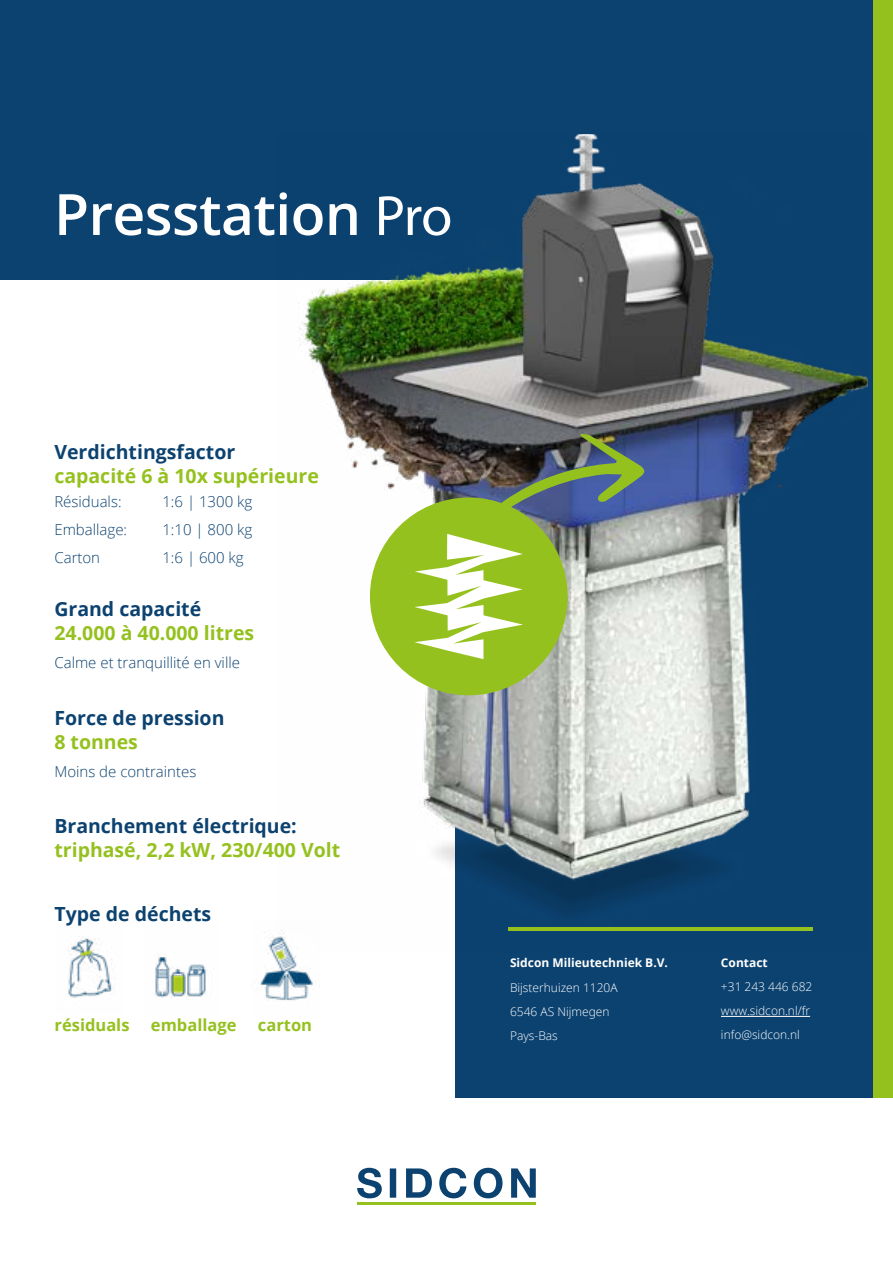
<style>
.page{position:relative;width:893px;height:1263px;background:#fff}
.page>*{position:absolute;margin:0;border:0;box-sizing:border-box;transform-origin:0 0}
.t1{font:600 57px "Open Sans";letter-spacing:-.01em;color:#fff}
.t2{font:700 19.5px "Open Sans";color:#0c4270}
.t3{font:700 19.5px "Open Sans";color:#95c11f}
.t4{font:700 16.5px "Open Sans";color:#95c11f}
.t5{font:300 15px "Open Sans";color:#0c4270}
.t6{font:300 12px/24px "Open Sans";color:#fff}
.t7{font:700 12px "Open Sans";color:#fff}
.s1{font-family:"Myriad Pro";font-weight:400}
</style>
<div class="page">
<div style="left:455px;top:135px;width:438px;height:962px;background:#0c4270"></div>
<div style="left:0;top:0;width:893px;height:280px;background:#0c4270"></div>
<div style="left:873px;top:0;width:20px;height:1097px;background:#95c11f"></div>
<img style="left:298px;top:135px;width:569px;height:796px">
<img style="left:256px;top:920px;width:64px;height:81px">
<img style="left:155px;top:953px;width:51px;height:46px">
<img style="left:67px;top:938px;width:47px;height:60px">
<div style="left:370px;top:497px;width:198px;height:198px;background:#95c11f;border-radius:50%"></div>
<svg style="left:414px;top:434px;width:232px;height:225px"></svg>
<hr style="left:721px;top:1016px;width:89px;height:1px;background:#fff">
<hr style="left:509px;top:928px;width:304px;height:3px;background:#95c11f">
<hr style="left:357px;top:1202px;width:178px;height:3px;background:#95c11f">
<svg style="left:357px;top:1168px;width:179px;height:30px"></svg>
<h1 class="t1" style="left:54px;top:175px;width:400px">Presstation <span class="s1">Pro</span></h1>
<h2 class="t2" style="left:54px;top:438px;width:182px">Verdichtingsfactor</h2>
<h2 class="t3" style="left:54px;top:462px;width:266px">capacité 6 à 10x supérieure</h2>
<p class="t5" style="left:54px;top:491px;width:69px">Résiduals:</p>
<p class="t5" style="left:162px;top:491px;width:91px">1:6 | 1300 kg</p>
<p class="t5" style="left:54px;top:519px;width:74px">Emballage:</p>
<p class="t5" style="left:162px;top:519px;width:91px">1:10 | 800 kg</p>
<p class="t5" style="left:54px;top:548px;width:47px">Carton</p>
<p class="t5" style="left:162px;top:548px;width:83px">1:6 | 600 kg</p>
<h2 class="t2" style="left:54px;top:595px;width:148px">Grand capacité</h2>
<h2 class="t3" style="left:54px;top:619px;width:201px">24.000 à 40.000 litres</h2>
<p class="t5" style="left:54px;top:652px;width:187px">Calme et tranquillité en ville</p>
<h2 class="t2" style="left:54px;top:704px;width:172px">Force de pression</h2>
<h2 class="t3" style="left:54px;top:728px;width:85px">8 tonnes</h2>
<p class="t5" style="left:54px;top:761px;width:143px">Moins de contraintes</p>
<h2 class="t2" style="left:54px;top:812px;width:244px">Branchement électrique:</h2>
<h2 class="t3" style="left:54px;top:836px;width:287px">triphasé, 2,2 kW, 230/400 Volt</h2>
<h2 class="t2" style="left:55px;top:900px;width:158px">Type de déchets</h2>
<p class="t4" style="left:55px;top:1014px;width:76px">résiduals</p>
<p class="t4" style="left:151px;top:1014px;width:87px">emballage</p>
<p class="t4" style="left:258px;top:1014px;width:56px">carton</p>
<p class="t7" style="left:510px;top:954px;width:159px">Sidcon Milieutechniek B.V.</p>
<p class="t6" style="left:510px;top:975px;width:109px">Bijsterhuizen 1120A<br>6546 AS Nijmegen<br>Pays-Bas</p>
<p class="t7" style="left:721px;top:955px;width:48px">Contact</p>
<p class="t6" style="left:721px;top:975px;width:93px">+31 243 446 682 www.sidcon.nl/fr info@sidcon.nl</p>
</div>
